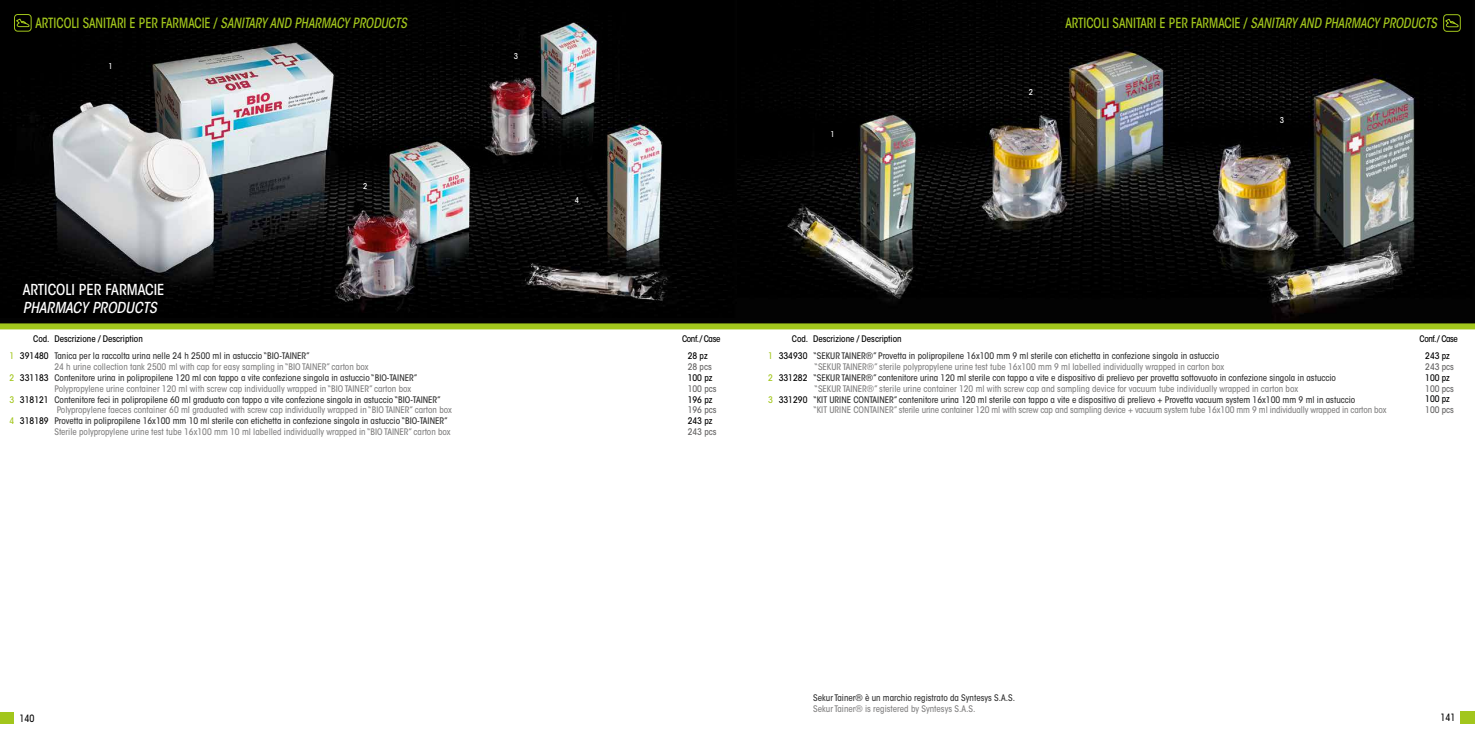
<style>
.page{position:relative;width:1475px;height:738px;background:#fff}
.page>*{position:absolute;margin:0;border:0;box-sizing:border-box;transform-origin:0 0}
.t1{font:500 condensed 15px "ITC Avant Garde Std";color:#fff}
.t2{font:italic 500 condensed 15px "ITC Avant Garde Std";color:#fff}
.t3{font:500 condensed 14px "ITC Avant Garde Std";color:#a2c61c;scale:.9 1}
.t4{font:500 condensed 10px "ITC Avant Garde Std";color:#000;scale:.94 1}
.t5{font:500 condensed 9px "ITC Avant Garde Std";color:#000}
.t6{font:500 condensed 9px "ITC Avant Garde Std";color:#646363}
.t7{font:500 condensed 9px "ITC Avant Garde Std";letter-spacing:-.04em;color:#000}
.t8{font:500 condensed 9px "ITC Avant Garde Std";color:#a2c61c}
.t9{font:500 condensed 8px "ITC Avant Garde Std";color:#fff}
.s1{font-style:italic}
</style>
<div class="page">
<div style="left:0;top:711px;width:14px;height:12px;background:#a2c61c"></div>
<div style="left:1460px;top:711px;width:14px;height:12px;background:#a2c61c"></div>
<img style="left:0;top:0;width:737px;height:323px">
<img style="left:737px;top:0;width:737px;height:323px">
<div style="left:0;top:323px;width:1474px;height:6px;background:#a2c61c"></div>
<svg style="left:16px;top:18px;width:14px;height:10px"></svg>
<div style="left:14px;top:14px;width:18px;height:18px;border:1px solid #a2c61c;border-radius:3px"></div>
<svg style="left:1444px;top:18px;width:14px;height:10px"></svg>
<div style="left:1442px;top:14px;width:18px;height:18px;border:1px solid #a2c61c;border-radius:3px"></div>
<h2 class="t3" style="left:35px;top:14px;width:414px">ARTICOLI SANITARI E PER FARMACIE / <span class="s1">SANITARY AND PHARMACY PRODUCTS</span></h2>
<h2 class="t3" style="left:1065px;top:14px;width:414px">ARTICOLI SANITARI E PER FARMACIE / <span class="s1">SANITARY AND PHARMACY PRODUCTS</span></h2>
<p class="t9" style="left:109px;top:61px;width:6px">1</p>
<p class="t9" style="left:363px;top:181px;width:6px">2</p>
<p class="t9" style="left:514px;top:51px;width:6px">3</p>
<p class="t9" style="left:574px;top:195px;width:6px">4</p>
<p class="t9" style="left:830px;top:129px;width:6px">1</p>
<p class="t9" style="left:1028px;top:87px;width:6px">2</p>
<p class="t9" style="left:1279px;top:115px;width:6px">3</p>
<h1 class="t1" style="left:23px;top:280px;width:143px">ARTICOLI PER FARMACIE</h1>
<h1 class="t2" style="left:23px;top:298px;width:135px">PHARMACY PRODUCTS</h1>
<p class="t5" style="left:54px;top:350px;width:257px">Tanica per la raccolta urina nelle 24 h 2500 ml in astuccio “BIO-TAINER”</p>
<p class="t6" style="left:54px;top:361px;width:316px">24 h urine collection tank 2500 ml with cap for easy sampling in “BIO TAINER” carton box</p>
<p class="t5" style="left:54px;top:372px;width:364px">Contenitore urina in polipropilene 120 ml con tappo a vite confezione singola in astuccio “BIO-TAINER”</p>
<p class="t6" style="left:54px;top:382px;width:358px">Polypropylene urine container 120 ml with screw cap individually wrapped in “BIO TAINER” carton box</p>
<p class="t5" style="left:54px;top:393px;width:388px">Contenitore feci in polipropilene 60 ml graduato con tappo a vite confezione singola in astuccio “BIO-TAINER”</p>
<p class="t6" style="left:57px;top:404px;width:396px">Polypropylene faeces container 60 ml graduated with screw cap individually wrapped in “BIO TAINER” carton box</p>
<p class="t5" style="left:54px;top:415px;width:395px">Provetta in polipropilene 16x100 mm 10 ml sterile con etichetta in confezione singola in astuccio “BIO-TAINER”</p>
<p class="t6" style="left:54px;top:426px;width:398px">Sterile polypropylene urine test tube 16x100 mm 10 ml labelled individually wrapped in “BIO TAINER” carton box</p>
<p class="t5" style="left:54px;top:333px;width:90px">Descrizione / Description</p>
<p class="t7" style="left:682px;top:333px;width:40px">Conf. / Case</p>
<p class="t5" style="left:813px;top:333px;width:90px">Descrizione / Description</p>
<p class="t7" style="left:1419px;top:333px;width:40px">Conf. / Case</p>
<p class="t5" style="left:33px;top:333px;width:18px">Cod.</p>
<p class="t5" style="left:791px;top:333px;width:18px">Cod.</p>
<p class="t5" style="left:1424px;top:350px;width:26px">243 pz</p>
<p class="t6" style="left:1424px;top:361px;width:30px">243 pcs</p>
<p class="t5" style="left:1424px;top:372px;width:26px">100 pz</p>
<p class="t6" style="left:1424px;top:382px;width:30px">100 pcs</p>
<p class="t5" style="left:1424px;top:393px;width:26px">100 pz</p>
<p class="t6" style="left:1424px;top:404px;width:30px">100 pcs</p>
<p class="t5" style="left:813px;top:350px;width:407px">“SEKUR TAINER®” Provetta in polipropilene 16x100 mm 9 ml sterile con etichetta in confezione singola in astuccio</p>
<p class="t6" style="left:814px;top:361px;width:411px">“SEKUR TAINER®” sterile polypropylene urine test tube 16x100 mm 9 ml labelled individually wrapped in carton box</p>
<p class="t5" style="left:813px;top:372px;width:524px">“SEKUR TAINER®” contenitore urina 120 ml sterile con tappo a vite e dispositivo di prelievo per provetta sottovuoto in confezione singola in astuccio</p>
<p class="t6" style="left:814px;top:382px;width:485px">“SEKUR TAINER®” sterile urine container 120 ml with screw cap and sampling device for vacuum tube individually wrapped in carton box</p>
<p class="t5" style="left:813px;top:393px;width:543px">“KIT URINE CONTAINER” contenitore urina 120 ml sterile con tappo a vite e dispositivo di prelievo + Provetta vacuum system 16x100 mm 9 ml in astuccio</p>
<p class="t6" style="left:813px;top:404px;width:574px">“KIT URINE CONTAINER” sterile urine container 120 ml with screw cap and sampling device + vacuum system tube 16x100 mm 9 ml individually wrapped in carton box</p>
<p class="t5" style="left:20px;top:350px;width:30px">391480</p>
<p class="t5" style="left:20px;top:372px;width:30px">331183</p>
<p class="t5" style="left:20px;top:393px;width:30px">318121</p>
<p class="t5" style="left:20px;top:415px;width:30px">318189</p>
<p class="t5" style="left:687px;top:350px;width:21px">28 pz</p>
<p class="t6" style="left:687px;top:361px;width:26px">28 pcs</p>
<p class="t5" style="left:687px;top:372px;width:26px">100 pz</p>
<p class="t6" style="left:687px;top:382px;width:30px">100 pcs</p>
<p class="t5" style="left:687px;top:393px;width:26px">196 pz</p>
<p class="t6" style="left:687px;top:404px;width:30px">196 pcs</p>
<p class="t5" style="left:687px;top:415px;width:26px">243 pz</p>
<p class="t6" style="left:687px;top:426px;width:30px">243 pcs</p>
<p class="t5" style="left:778px;top:350px;width:30px">334930</p>
<p class="t5" style="left:778px;top:372px;width:30px">331282</p>
<p class="t5" style="left:778px;top:393px;width:30px">331290</p>
<p class="t8" style="left:9px;top:350px;width:6px">1</p>
<p class="t8" style="left:9px;top:372px;width:6px">2</p>
<p class="t8" style="left:9px;top:393px;width:6px">3</p>
<p class="t8" style="left:9px;top:415px;width:6px">4</p>
<p class="t8" style="left:768px;top:350px;width:6px">1</p>
<p class="t8" style="left:768px;top:372px;width:6px">2</p>
<p class="t8" style="left:768px;top:393px;width:6px">3</p>
<p class="t5" style="left:813px;top:692px;width:203px">Sekur Tainer® è un marchio registrato da Syntesys S.A.S.</p>
<p class="t6" style="left:813px;top:703px;width:164px">Sekur Tainer® is registered by Syntesys S.A.S.</p>
<p class="t4" style="left:19px;top:711px;width:17px">140</p>
<p class="t4" style="left:1440px;top:711px;width:17px">141</p>
</div>
